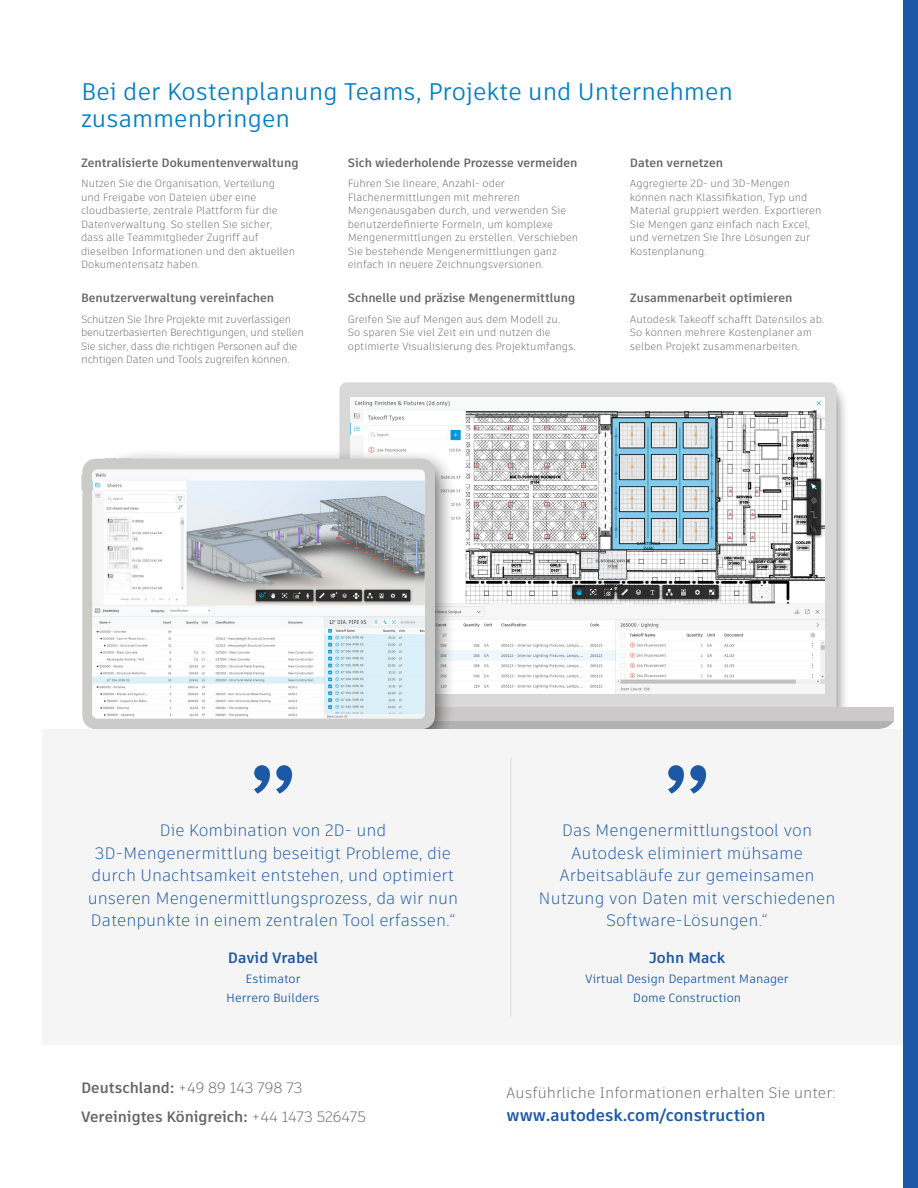
<style>
.page{position:relative;width:918px;height:1188px;background:#fff}
.page>*{position:absolute;margin:0;border:0;box-sizing:border-box;transform-origin:0 0}
.t1{font:24px/27px "Artifakt Element";color:#007ec5}
.t2{font:300 16.5px/22.5px "Artifakt Element";color:#1c58a6;text-align:center}
.t3{font:700 16.5px "Artifakt Element";color:#1c58a6}
.t4{font:300 15px "Artifakt Element";color:#656666}
.t5{font:700 15px "Artifakt Element";color:#656666}
.t6{font:700 15px "Artifakt Element";color:#1c58a6}
.t7{font:700 12px "Artifakt Element";color:#656666}
.t8{font:12px "Artifakt Element";color:#1c58a6}
.t9{font:300 10.5px/13.5px "Artifakt Element";color:#656666}
.t10{font:300 10.5px/13.5px "Artifakt Element";letter-spacing:-.02em;color:#656666}
.s1{font-weight:700}
.s2{font-weight:300}
</style>
<div class="page">
<div style="left:346px;top:381px;width:503px;height:351px;background:#231f20;opacity:.75"></div>
<svg style="left:339px;top:382px;width:498px;height:325px;background:#d9d9d9"></svg>
<div style="left:282px;top:707px;width:612px;height:14px;background:#cbc9c9"></div>
<div style="left:456px;top:721px;width:438px;height:8px;background:#b2b2b2"></div>
<img style="left:351px;top:397px;width:473px;height:296px">
<div style="left:99px;top:448px;width:357px;height:303px;background:#231f20;opacity:.75"></div>
<svg style="left:81px;top:458px;width:354px;height:271px;background:#d0d0cf"></svg>
<img style="left:92px;top:470px;width:333px;height:248px">
<div style="left:43px;top:729px;width:861px;height:315px;background:#f5f5f5"></div>
<div style="left:904px;top:0;width:14px;height:1188px;background:#1c58a6"></div>
<svg style="left:668px;top:765px;width:39px;height:29px"></svg>
<svg style="left:254px;top:765px;width:39px;height:29px"></svg>
<hr style="left:511px;top:757px;width:1px;height:259px;background:#dcddde">
<p class="t1" style="left:81px;top:78px;width:653px">Bei der Kostenplanung Teams, Projekte und Unternehmen zusammenbringen</p>
<p class="t7" style="left:81px;top:154px;width:219px">Zentralisierte Dokumentenverwaltung</p>
<p class="t9" style="left:81px;top:177px;width:216px">Nutzen Sie die Organisation, Verteilung und Freigabe von Dateien über eine cloudbasierte, zentrale Plattform für die Datenverwaltung. So stellen Sie sicher, dass alle Teammitglieder Zugriff auf dieselben Informationen und den aktuellen Dokumentensatz haben.</p>
<p class="t7" style="left:81px;top:290px;width:195px">Benutzerverwaltung vereinfachen</p>
<p class="t10" style="left:81px;top:312px;width:224px">Schützen Sie Ihre Projekte mit zuverlässigen benutzerbasierten Berechtigungen, und stellen Sie sicher, dass die richtigen Personen auf die richtigen Daten und Tools zugreifen können.</p>
<p class="t7" style="left:348px;top:154px;width:231px">Sich wiederholende Prozesse vermeiden</p>
<p class="t9" style="left:348px;top:177px;width:232px">Führen Sie lineare, Anzahl- oder Flächenermittlungen mit mehreren Mengenausgaben durch, und verwenden Sie benutzerdefinierte Formeln, um komplexe Mengenermittlungen zu erstellen. Verschieben Sie bestehende Mengenermittlungen ganz einfach in neuere Zeichnungsversionen.</p>
<p class="t7" style="left:348px;top:290px;width:229px">Schnelle und präzise Mengenermittlung</p>
<p class="t9" style="left:348px;top:312px;width:230px">Greifen Sie auf Mengen aus dem Modell zu.<br>So sparen Sie viel Zeit ein und nutzen die optimierte Visualisierung des Projektumfangs.</p>
<p class="t7" style="left:630px;top:154px;width:95px">Daten vernetzen</p>
<p class="t9" style="left:630px;top:177px;width:193px">Aggregierte 2D- und 3D-Mengen können nach Klassifikation, Typ und<br>Material gruppiert werden. Exportieren<br>Sie Mengen ganz einfach nach Excel, und vernetzen Sie Ihre Lösungen zur<br>Kostenplanung.</p>
<p class="t7" style="left:630px;top:290px;width:164px">Zusammenarbeit optimieren</p>
<p class="t9" style="left:630px;top:312px;width:196px">Autodesk Takeoff schafft Datensilos ab.<br>So können mehrere Kostenplaner am selben Projekt zusammenarbeiten.</p>
<p class="t2" style="left:88px;top:819px;width:372px">Die Kombination von 2D- und 3D-Mengenermittlung beseitigt Probleme, die durch Unachtsamkeit entstehen, und optimiert unseren Mengenermittlungsprozess, da wir nun Datenpunkte in einem zentralen Tool erfassen.“</p>
<p class="t6" style="left:228px;top:948px;width:92px">David Vrabel</p>
<p class="t8" style="left:246px;top:970px;width:56px">Estimator</p>
<p class="t8" style="left:226px;top:990px;width:95px">Herrero Builders</p>
<p class="t2" style="left:539px;top:819px;width:298px">Das Mengenermittlungstool von<br>Autodesk eliminiert mühsame<br>Arbeitsabläufe zur gemeinsamen<br>Nutzung von Daten mit verschiedenen<br>Software-Lösungen.“</p>
<p class="t6" style="left:649px;top:948px;width:78px">John Mack</p>
<p class="t8" style="left:585px;top:970px;width:205px">Virtual Design Department Manager</p>
<p class="t8" style="left:633px;top:990px;width:110px">Dome Construction</p>
<p class="t4" style="left:81px;top:1078px;width:223px"><span class="s1">Deutschland:</span> +49 89 143 798 73</p>
<p class="t5" style="left:81px;top:1106px;width:286px">Vereinigtes Königreich: <span class="s2">+44 1473 526475</span></p>
<p class="t3" style="left:507px;top:1104px;width:260px">www.autodesk.com/construction</p>
<p class="t4" style="left:506px;top:1082px;width:331px">Ausführliche Informationen erhalten Sie unter:</p>
</div>
